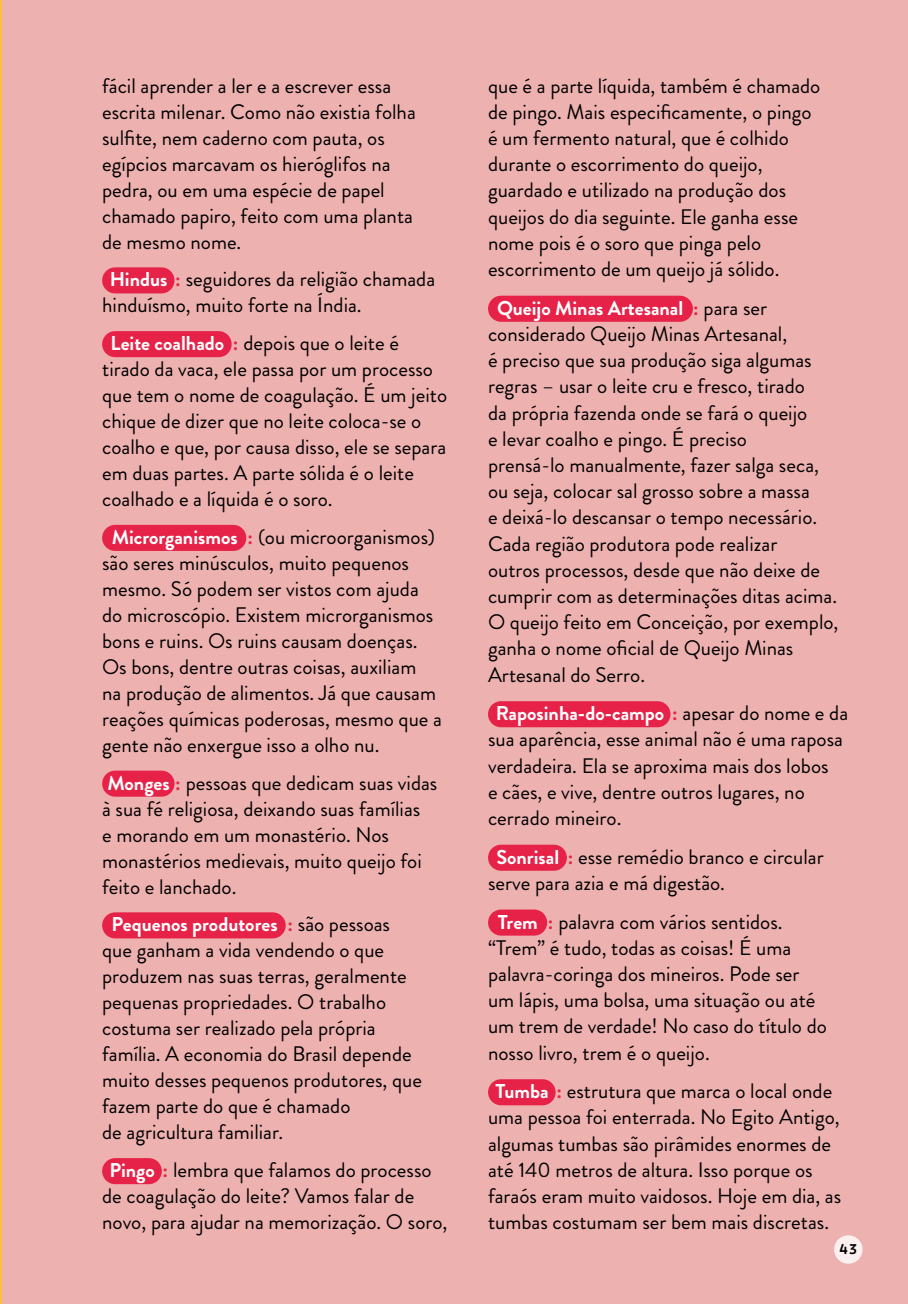
<style>
.page{position:relative;width:908px;height:1304px;background:#fff}
.page>*{position:absolute;margin:0;border:0;box-sizing:border-box;transform-origin:0 0}
.t1{font:21px/26.2px "Brandon Grotesque";color:#000}
.t2{font:700 20px "Brandon Grotesque";color:#fff}
.t3{font:14px "Trend HM Sans W00 One";color:#000}
.s1{font-weight:700;font-size:20px;color:#fff}
.s2{font-weight:700;color:#e62248}
.s3{font-size:21px;color:#e62248}
.s4{font-weight:400;font-size:21px;color:#000}
</style>
<div class="page">
<div style="left:1px;top:0;width:906px;height:1304px;background:#edb1af"></div>
<hr style="left:0;top:0;width:1px;height:1304px;background:#fcc13b">
<div style="left:488px;top:296px;width:204px;height:26px;background:#e62248;border-radius:13px"></div>
<div style="left:488px;top:701px;width:182px;height:26px;background:#e62248;border-radius:13px"></div>
<div style="left:488px;top:845px;width:78px;height:26px;background:#e62248;border-radius:13px"></div>
<div style="left:488px;top:910px;width:59px;height:26px;background:#e62248;border-radius:13px"></div>
<div style="left:488px;top:1079px;width:67px;height:26px;background:#e62248;border-radius:13px"></div>
<div style="left:102px;top:267px;width:72px;height:26px;background:#e62248;border-radius:13px"></div>
<div style="left:102px;top:331px;width:129px;height:26px;background:#e62248;border-radius:13px"></div>
<div style="left:102px;top:525px;width:144px;height:26px;background:#e62248;border-radius:13px"></div>
<div style="left:102px;top:771px;width:72px;height:26px;background:#e62248;border-radius:13px"></div>
<div style="left:102px;top:912px;width:183px;height:26px;background:#e62248;border-radius:13px"></div>
<div style="left:102px;top:1158px;width:60px;height:26px;background:#e62248;border-radius:13px"></div>
<svg style="left:833px;top:1235px;width:29px;height:29px"></svg>
<p class="t1" style="left:102px;top:73px;width:315px">fácil aprender a ler e a escrever essa escrita milenar. Como não existia folha sulfite, nem caderno com pauta, os egípcios marcavam os hieróglifos na pedra, ou em uma espécie de papel chamado papiro, feito com uma planta de mesmo nome.</p>
<p class="t1" style="left:102px;top:266px;width:334px;text-indent:8px"><span class="s1">Hindus</span> <span class="s2">:</span> seguidores da religião chamada hinduísmo, muito forte na Índia.</p>
<p class="t1" style="left:102px;top:330px;width:346px;text-indent:8px"><span class="s1">Leite coalhado</span> <span class="s2">:</span> depois que o leite é tirado da vaca, ele passa por um processo que tem o nome de coagulação. É um jeito chique de dizer que no leite coloca-se o coalho e que, por causa disso, ele se separa em duas partes. A parte sólida é o leite coalhado e a líquida é o soro.</p>
<p class="t1" style="left:102px;top:524px;width:341px;text-indent:10px"><span class="s1">Microrganismos</span> <span class="s2">:</span> (ou microorganismos) são seres minúsculos, muito pequenos mesmo. Só podem ser vistos com ajuda do microscópio. Existem microrganismos bons e ruins. Os ruins causam doenças.<br>Os bons, dentre outras coisas, auxiliam<br>na produção de alimentos. Já que causam reações químicas poderosas, mesmo que a gente não enxergue isso a olho nu.</p>
<p class="t1" style="left:102px;top:770px;width:336px"><span class="s1">Monges</span> <span class="s2">:</span> pessoas que dedicam suas vidas à sua fé religiosa, deixando suas famílias<br>e morando em um monastério. Nos monastérios medievais, muito queijo foi feito e lanchado.</p>
<p class="t2" style="left:112px;top:910px;width:280px">Pequenos produtores <span class="s3">:</span> <span class="s4">são pessoas</span></p>
<p class="t1" style="left:102px;top:937px;width:321px">que ganham a vida vendendo o que produzem nas suas terras, geralmente pequenas propriedades. O trabalho costuma ser realizado pela própria família. A economia do Brasil depende muito desses pequenos produtores, que fazem parte do que é chamado<br>de agricultura familiar.</p>
<p class="t1" style="left:102px;top:1157px;width:346px;text-indent:7px"><span class="s1">Pingo</span> <span class="s2">:</span> lembra que falamos do processo de coagulação do leite? Vamos falar de novo, para ajudar na memorização. O soro,</p>
<p class="t1" style="left:488px;top:73px;width:334px">que é a parte líquida, também é chamado de pingo. Mais especificamente, o pingo é um fermento natural, que é colhido durante o escorrimento do queijo, guardado e utilizado na produção dos queijos do dia seguinte. Ele ganha esse nome pois é o soro que pinga pelo escorrimento de um queijo já sólido.</p>
<p class="t2" style="left:497px;top:294px;width:271px">Queijo Minas Artesanal <span class="s3">:</span> <span class="s4">para ser</span></p>
<p class="t1" style="left:488px;top:321px;width:352px">considerado Queijo Minas Artesanal,<br>é preciso que sua produção siga algumas regras – usar o leite cru e fresco, tirado<br>da própria fazenda onde se fará o queijo<br>e levar coalho e pingo. É preciso<br>prensá-lo manualmente, fazer salga seca, ou seja, colocar sal grosso sobre a massa<br>e deixá-lo descansar o tempo necessário.<br>Cada região produtora pode realizar<br>outros processos, desde que não deixe de cumprir com as determinações ditas acima.<br>O queijo feito em Conceição, por exemplo, ganha o nome oficial de Queijo Minas Artesanal do Serro.</p>
<p class="t2" style="left:495px;top:699px;width:354px">Raposinha-do-campo <span class="s3">:</span> <span class="s4">apesar do nome e da</span></p>
<p class="t1" style="left:488px;top:726px;width:356px">sua aparência, esse animal não é uma raposa verdadeira. Ela se aproxima mais dos lobos e cães, e vive, dentre outros lugares, no cerrado mineiro.</p>
<p class="t1" style="left:488px;top:844px;width:337px;text-indent:8px"><span class="s1">Sonrisal</span> <span class="s2">:</span> esse remédio branco e circular serve para azia e má digestão.</p>
<p class="t1" style="left:488px;top:909px;width:340px;text-indent:10px"><span class="s1">Trem</span> <span class="s2">:</span> palavra com vários sentidos. “Trem” é tudo, todas as coisas! É uma palavra-coringa dos mineiros. Pode ser um lápis, uma bolsa, uma situação ou até um trem de verdade! No caso do título do nosso livro, trem é o queijo.</p>
<p class="t1" style="left:488px;top:1078px;width:354px;text-indent:8px"><span class="s1">Tumba</span> <span class="s2">:</span> estrutura que marca o local onde uma pessoa foi enterrada. No Egito Antigo, algumas tumbas são pirâmides enormes de até 140 metros de altura. Isso porque os faraós eram muito vaidosos. Hoje em dia, as tumbas costumam ser bem mais discretas.</p>
<p class="t3" style="left:838px;top:1240px;width:21px">43</p>
</div>
